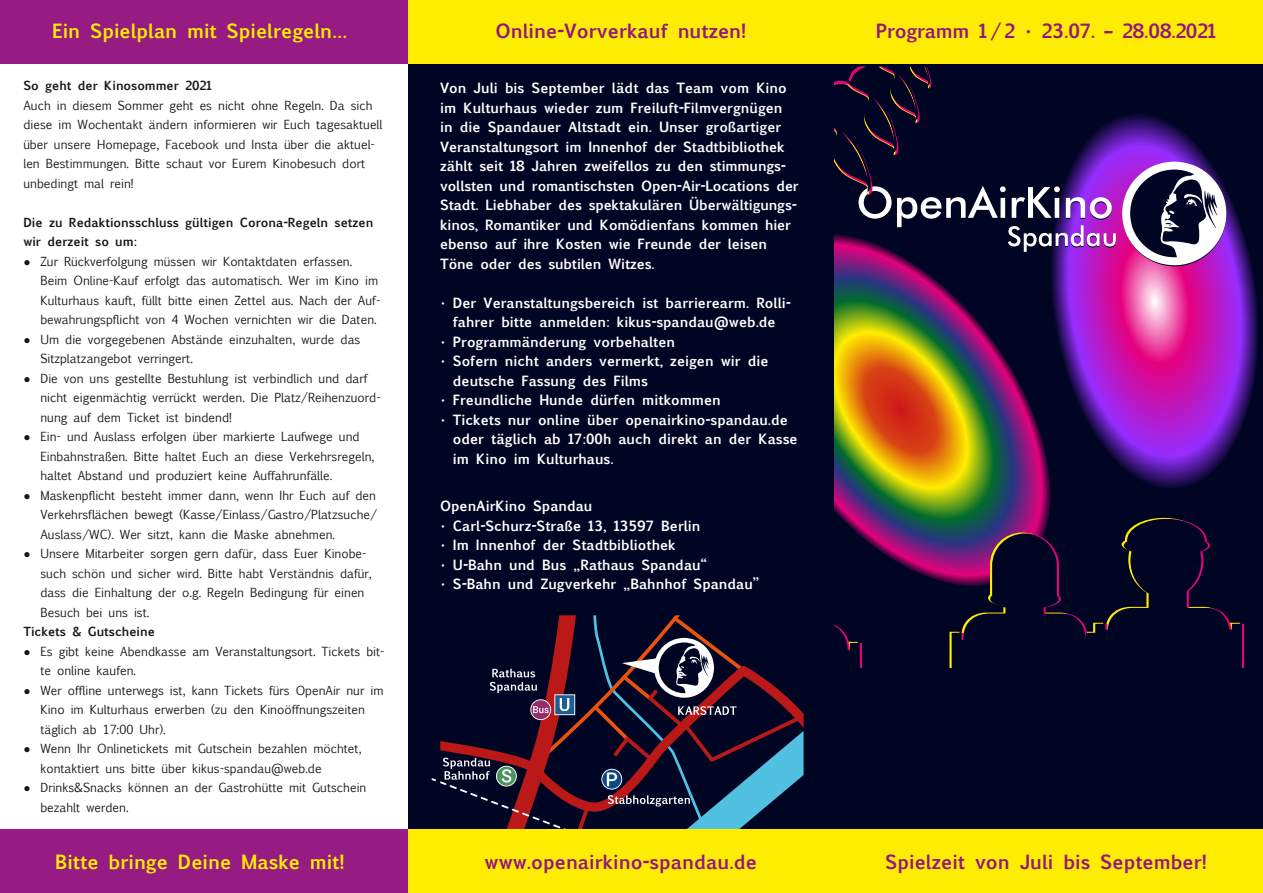
<style>
.page{position:relative;width:1263px;height:893px;background:#fff}
.page>*{position:absolute;margin:0;border:0;box-sizing:border-box;transform-origin:0 0}
.t1{font:700 18.75px "Euphemia UCAS";color:#941680}
.t2{font:700 18.75px "Euphemia UCAS";color:#ffed00}
.t3{font:700 13.5px/19.5px "Euphemia UCAS";color:#fff}
.t4{font:12px/19.5px "Euphemia UCAS";color:#181715}
.t5{font:700 12px/19.5px "Euphemia UCAS";color:#181715}
.s1{font-family:"Arial"}
</style>
<div class="page">
<div style="left:833px;top:0;width:430px;height:893px;background:#000524"></div>
<svg style="left:834px;top:265px;width:216px;height:253px"></svg>
<svg style="left:1040px;top:190px;width:218px;height:305px"></svg>
<svg style="left:834px;top:519px;width:408px;height:149px"></svg>
<svg style="left:834px;top:66px;width:392px;height:199px"></svg>
<div style="left:408px;top:0;width:425px;height:893px;background:#000524"></div>
<svg style="left:431px;top:615px;width:372px;height:214px"></svg>
<div style="left:0;top:0;width:1263px;height:64px;background:#ffed00"></div>
<div style="left:0;top:829px;width:1263px;height:64px;background:#ffed00"></div>
<div style="left:0;top:829px;width:408px;height:64px;background:#961b82"></div>
<div style="left:0;top:0;width:408px;height:64px;background:#961b82"></div>
<h1 class="t2" style="left:52px;top:24px;width:297px">Ein Spielplan mit Spielregeln…</h1>
<h1 class="t1" style="left:495px;top:24px;width:252px">Online-Vorverkauf nutzen!</h1>
<h1 class="t1" style="left:876px;top:24px;width:342px">Programm 1 / 2 • 23.07. – 28.08.2021</h1>
<p class="t5" style="left:23px;top:77px;width:190px">So geht der Kinosommer 2021</p>
<p class="t4" style="left:23px;top:97px;width:361px">Auch in diesem Sommer geht es nicht ohne Regeln. Da sich diese im Wochentakt ändern informieren wir Euch tagesaktuell über unsere Homepage, Facebook und Insta über die aktuel&shy;len Bestimmungen. Bitte schaut vor Eurem Kinobesuch dort unbedingt mal rein!</p>
<p class="t5" style="left:23px;top:214px;width:351px">Die zu Redaktionsschluss gültigen Corona-Regeln setzen wir derzeit so um:</p>
<p class="t4" style="left:40px;top:253px;width:341px;text-indent:-17px"><span class="s1">●</span> Zur Rückverfolgung müssen wir Kontaktdaten erfassen.<br>Beim Online-Kauf erfolgt das automatisch. Wer im Kino im Kulturhaus kauft, füllt bitte einen Zettel aus. Nach der Auf&shy;bewahrungspflicht von 4 Wochen vernichten wir die Daten.</p>
<p class="t4" style="left:40px;top:331px;width:321px;text-indent:-17px"><span class="s1">●</span> Um die vorgegebenen Abstände einzuhalten, wurde das<br>Sitzplatzangebot verringert.</p>
<p class="t4" style="left:40px;top:370px;width:342px;text-indent:-17px"><span class="s1">●</span> Die von uns gestellte Bestuhlung ist verbindlich und darf nicht eigenmächtig verrückt werden. Die Platz/Reihenzuord&shy;nung auf dem Ticket ist bindend!</p>
<p class="t4" style="left:40px;top:428px;width:336px;text-indent:-17px"><span class="s1">●</span> Ein- und Auslass erfolgen über markierte Laufwege und<br>Einbahnstraßen. Bitte haltet Euch an diese Verkehrsregeln, haltet Abstand und produziert keine Auffahrunfälle.</p>
<p class="t4" style="left:40px;top:487px;width:338px;text-align:justify;text-indent:-17px"><span class="s1">●</span> Maskenpflicht besteht immer dann, wenn Ihr Euch auf den Verkehrsflächen bewegt (Kasse/Einlass/Gastro/Platzsuche/ Auslass/WC). Wer sitzt, kann die Maske abnehmen.</p>
<p class="t4" style="left:40px;top:545px;width:333px;text-indent:-17px"><span class="s1">●</span> Unsere Mitarbeiter sorgen gern dafür, dass Euer Kinobe&shy;such schön und sicher wird. Bitte habt Verständnis dafür, dass die Einhaltung der o.g. Regeln Bedingung für einen Besuch bei uns ist.</p>
<p class="t5" style="left:23px;top:623px;width:133px">Tickets &amp; Gutscheine</p>
<p class="t4" style="left:40px;top:643px;width:346px;text-indent:-17px"><span class="s1">●</span> Es gibt keine Abendkasse am Veranstaltungsort. Tickets bit&shy;te online kaufen.</p>
<p class="t4" style="left:40px;top:682px;width:345px;text-indent:-17px"><span class="s1">●</span> Wer offline unterwegs ist, kann Tickets fürs OpenAir nur im<br>Kino im Kulturhaus erwerben (zu den Kinoöffnungszeiten täglich ab 17:00 Uhr).</p>
<p class="t4" style="left:40px;top:740px;width:323px;text-indent:-17px"><span class="s1">●</span> Wenn Ihr Onlinetickets mit Gutschein bezahlen möchtet, kontaktiert uns bitte über kikus-spandau@web.de</p>
<p class="t4" style="left:40px;top:779px;width:327px;text-indent:-17px"><span class="s1">●</span> Drinks&amp;Snacks können an der Gastrohütte mit Gutschein bezahlt werden.</p>
<p class="t3" style="left:440px;top:80px;width:360px">Von Juli bis September lädt das Team vom Kino im Kulturhaus wieder zum Freiluft-Filmvergnügen<br>in die Spandauer Altstadt ein. Unser großartiger Veranstaltungsort im Innenhof der Stadtbibliothek zählt seit 18 Jahren zweifellos zu den stimmungs&shy;vollsten und romantischsten Open-Air-Locations der Stadt. Liebhaber des spektakulären Überwältigungs&shy;kinos, Romantiker und Komödienfans kommen hier ebenso auf ihre Kosten wie Freunde der leisen Töne oder des subtilen Witzes.</p>
<p class="t3" style="left:440px;top:294px;width:352px;text-align:center">• Der Veranstaltungsbereich ist barrierearm. Rolli&shy;fahrer bitte anmelden: kikus-spandau@web.de</p>
<p class="t3" style="left:440px;top:333px;width:236px">• Programmänderung vorbehalten</p>
<p class="t3" style="left:453px;top:353px;width:317px;text-indent:-13px">• Sofern nicht anders vermerkt, zeigen wir die deutsche Fassung des Films</p>
<p class="t3" style="left:440px;top:392px;width:282px">• Freundliche Hunde dürfen mitkommen</p>
<p class="t3" style="left:453px;top:411px;width:346px;text-indent:-13px">• Tickets nur online über openairkino-spandau.de oder täglich ab 17:00h auch direkt an der Kasse im Kino im Kulturhaus.</p>
<p class="t3" style="left:440px;top:498px;width:154px">OpenAirKino Spandau</p>
<p class="t3" style="left:440px;top:517px;width:262px">• Carl-Schurz-Straße 13, 13597 Berlin</p>
<p class="t3" style="left:440px;top:537px;width:237px">• Im Innenhof der Stadtbibliothek</p>
<p class="t3" style="left:440px;top:556px;width:268px">• U-Bahn und Bus „Rathaus Spandau“</p>
<p class="t3" style="left:440px;top:576px;width:321px">• S-Bahn und Zugverkehr „Bahnhof Spandau”</p>
<h1 class="t2" style="left:55px;top:855px;width:291px">Bitte bringe Deine Maske mit!</h1>
<h1 class="t1" style="left:485px;top:855px;width:274px">www.openairkino-spandau.de</h1>
<h1 class="t1" style="left:885px;top:855px;width:323px">Spielzeit von Juli bis September!</h1>
</div>
